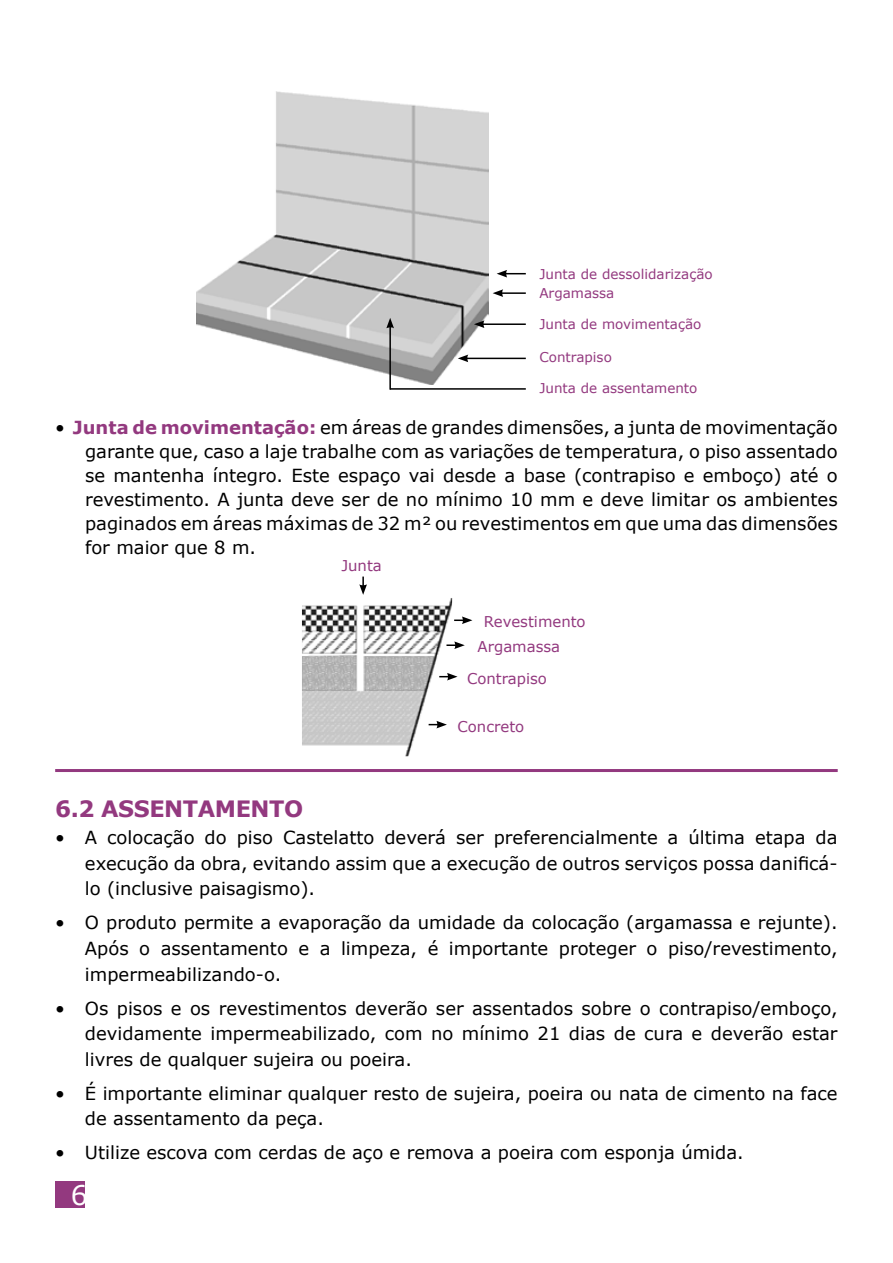
<style>
.page{position:relative;width:893px;height:1263px;background:#fff}
.page>*{position:absolute;margin:0;border:0;box-sizing:border-box;transform-origin:0 0}
.t1{font:27px "Verdana";color:#fff}
.t2{font:700 22.5px "Verdana";letter-spacing:-.02em;color:#93397f}
.t3{font:18px/25.5px "Verdana";color:#000;text-align:justify}
.t4{font:14.85px/24.9px "Verdana";color:#93397f}
.t5{font:13.5px/19.6px "Verdana";color:#93397f}
.s1{font-weight:700;color:#93397f}
</style>
<div class="page">
<img style="left:302px;top:598px;width:150px;height:158px">
<img style="left:196px;top:91px;width:292px;height:293px">
<div style="left:55px;top:1181px;width:30px;height:27px;background:#93397f"></div>
<svg style="left:497px;top:270px;width:29px;height:7px"></svg>
<svg style="left:359px;top:576px;width:8px;height:19px"></svg>
<svg style="left:454px;top:616px;width:18px;height:8px"></svg>
<svg style="left:446px;top:641px;width:19px;height:8px"></svg>
<svg style="left:439px;top:673px;width:19px;height:7px"></svg>
<svg style="left:429px;top:721px;width:18px;height:7px"></svg>
<hr style="left:501px;top:292px;width:25px;height:2px;background:#000">
<svg style="left:493px;top:289px;width:10px;height:8px"></svg>
<hr style="left:482px;top:323px;width:44px;height:2px;background:#000">
<svg style="left:474px;top:320px;width:10px;height:8px"></svg>
<hr style="left:466px;top:358px;width:60px;height:1px;background:#000">
<svg style="left:458px;top:355px;width:10px;height:7px"></svg>
<hr style="left:389px;top:326px;width:2px;height:64px;background:#000">
<svg style="left:386px;top:318px;width:8px;height:10px"></svg>
<hr style="left:390px;top:388px;width:136px;height:2px;background:#000">
<hr style="left:55px;top:769px;width:783px;height:3px;background:#93397f">
<p class="t5" style="left:539px;top:264px;width:175px">Junta de dessolidarização<br>Argamassa</p>
<p class="t5" style="left:539px;top:314px;width:164px">Junta de movimentação</p>
<p class="t5" style="left:539px;top:347px;width:74px">Contrapiso</p>
<p class="t5" style="left:539px;top:378px;width:160px">Junta de assentamento</p>
<p class="t3" style="left:85px;top:416px;width:754px;line-height:24px;text-indent:-30px">• <span class="s1">Junta de movimentação:</span> em áreas de grandes dimensões, a junta de movimentação garante que, caso a laje trabalhe com as variações de temperatura, o piso assentado se mantenha íntegro. Este espaço vai desde a base (contrapiso e emboço) até o revestimento. A junta deve ser de no mínimo 10 mm e deve limitar os ambientes paginados em áreas máximas de 32 m² ou revestimentos em que uma das dimensões for maior que 8 m.</p>
<p class="t4" style="left:341px;top:553px;width:42px">Junta</p>
<p class="t2" style="left:55px;top:793px;width:249px">6.2 ASSENTAMENTO</p>
<p class="t4" style="left:477px;top:609px;width:110px;text-indent:6px">Revestimento<br>Argamassa</p>
<p class="t4" style="left:467px;top:666px;width:81px">Contrapiso</p>
<p class="t4" style="left:458px;top:714px;width:68px">Concreto</p>
<p class="t3" style="left:85px;top:825px;width:754px;text-indent:-30px">• A colocação do piso Castelatto deverá ser preferencialmente a última etapa da execução da obra, evitando assim que a execução de outros serviços possa danificá&shy;lo (inclusive paisagismo).</p>
<p class="t3" style="left:85px;top:910px;width:754px;text-indent:-30px">• O produto permite a evaporação da umidade da colocação (argamassa e rejunte).<br>Após o assentamento e a limpeza, é importante proteger o piso/revestimento, impermeabilizando-o.</p>
<p class="t3" style="left:85px;top:995px;width:754px;text-indent:-30px">• Os pisos e os revestimentos deverão ser assentados sobre o contrapiso/emboço, devidamente impermeabilizado, com no mínimo 21 dias de cura e deverão estar livres de qualquer sujeira ou poeira.</p>
<p class="t3" style="left:85px;top:1080px;width:754px;text-indent:-30px">• É importante eliminar qualquer resto de sujeira, poeira ou nata de cimento na face de assentamento da peça.</p>
<p class="t3" style="left:55px;top:1139px;width:690px">• Utilize escova com cerdas de aço e remova a poeira com esponja úmida.</p>
<h1 class="t1" style="left:71px;top:1177px;width:19px">6</h1>
</div>
